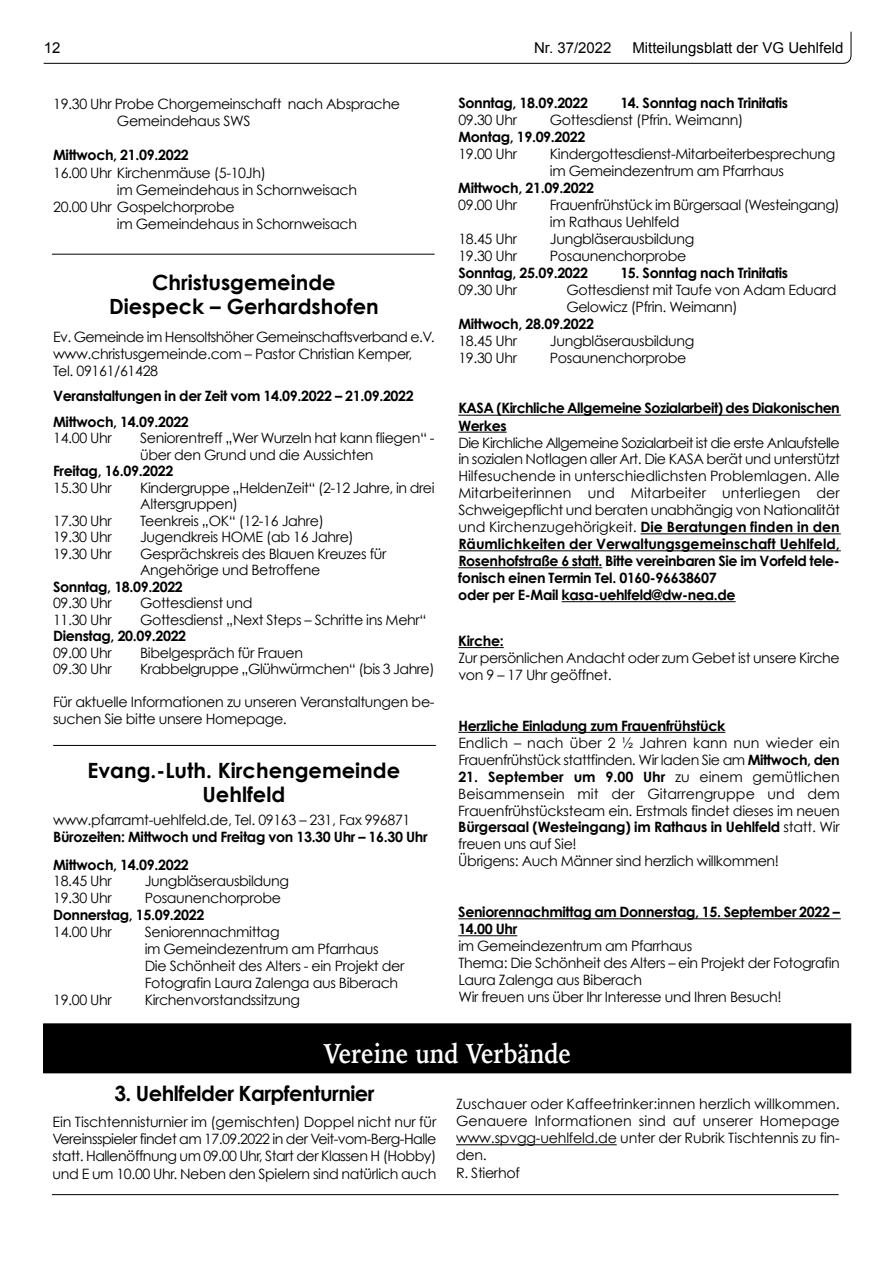
<style>
.page{position:relative;width:893px;height:1263px;background:#fff}
.page>*{position:absolute;margin:0;border:0;box-sizing:border-box;transform-origin:0 0}
.t1{font:700 27.3px "Iowan Old Style";color:#fff;scale:.86 1}
.t2{font:700 21px/24px "Century Gothic";color:#000;text-align:center}
.t3{font:700 21px "Century Gothic";letter-spacing:-.025em;color:#000}
.t4{font:15px "Arial";color:#000}
.t5{font:14.25px/17px "Century Gothic";letter-spacing:-.025em;color:#000}
.t6{font:700 14.25px/17.1px "Century Gothic";letter-spacing:-.025em;color:#000}
.t7{font:14.25px/17.2px "Century Gothic";color:#000}
.s1{font-weight:700}
</style>
<div class="page">
<svg style="left:43px;top:31px;width:809px;height:33px"></svg>
<hr style="left:52px;top:1194px;width:787px;height:1px;background:#000">
<div style="left:44px;top:1024px;width:807px;height:49px;background:#000"></div>
<div style="left:43px;top:1023px;width:808px;height:50px;border:1px solid #000"></div>
<hr style="left:456px;top:1144px;width:161px;height:1px;background:#000">
<hr style="left:458px;top:415px;width:382px;height:1px;background:#000">
<hr style="left:458px;top:432px;width:49px;height:1px;background:#000">
<hr style="left:640px;top:533px;width:200px;height:1px;background:#000">
<hr style="left:458px;top:550px;width:382px;height:1px;background:#000">
<hr style="left:458px;top:567px;width:144px;height:1px;background:#000">
<hr style="left:562px;top:601px;width:174px;height:1px;background:#000">
<hr style="left:458px;top:647px;width:46px;height:1px;background:#000">
<hr style="left:458px;top:732px;width:267px;height:1px;background:#000">
<hr style="left:458px;top:918px;width:382px;height:1px;background:#000">
<hr style="left:458px;top:935px;width:59px;height:1px;background:#000">
<hr style="left:52px;top:254px;width:383px;height:1px;background:#000">
<hr style="left:53px;top:745px;width:383px;height:1px;background:#000">
<p class="t4" style="left:44px;top:42px;width:18px">12</p>
<p class="t4" style="left:534px;top:42px;width:79px">Nr. 37/2022</p>
<p class="t4" style="left:632px;top:42px;width:212px">Mitteilungsblatt der VG Uehlfeld</p>
<p class="t5" style="left:117px;top:96px;width:285px;text-indent:-64px">19.30 Uhr Probe Chorgemeinschaft nach Absprache<br>Gemeindehaus SWS</p>
<p class="t6" style="left:53px;top:148px;width:137px">Mittwoch, 21.09.2022</p>
<p class="t5" style="left:53px;top:165px;width:214px">16.00 Uhr Kirchenmäuse (5-10Jh)</p>
<p class="t5" style="left:117px;top:182px;width:242px">im Gemeindehaus in Schornweisach</p>
<p class="t5" style="left:53px;top:200px;width:183px">20.00 Uhr Gospelchorprobe</p>
<p class="t5" style="left:117px;top:217px;width:242px">im Gemeindehaus in Schornweisach</p>
<h2 class="t2" style="left:109px;top:272px;width:271px">Christusgemeinde<br>Diespeck – Gerhardshofen</h2>
<p class="t5" style="left:53px;top:329px;width:383px">Ev. Gemeinde im Hensoltshöher Gemeinschaftsverband e.V. www.christusgemeinde.com – Pastor Christian Kemper,<br>Tel. 09161/61428</p>
<p class="t6" style="left:53px;top:384px;width:362px;line-height:25.5px">Veranstaltungen in der Zeit vom 14.09.2022 – 21.09.2022<br>Mittwoch, 14.09.2022</p>
<p class="t5" style="left:53px;top:431px;width:60px">14.00 Uhr</p>
<p class="t5" style="left:140px;top:431px;width:296px;line-height:16.5px">Seniorentreff „Wer Wurzeln hat kann fliegen“ - über den Grund und die Aussichten</p>
<p class="t6" style="left:53px;top:463px;width:122px">Freitag, 16.09.2022</p>
<p class="t5" style="left:53px;top:480px;width:60px">15.30 Uhr</p>
<p class="t5" style="left:140px;top:480px;width:296px;line-height:16.5px">Kindergruppe „HeldenZeit“ (2-12 Jahre, in drei<br>Altersgruppen)</p>
<p class="t5" style="left:53px;top:513px;width:60px">17.30 Uhr</p>
<p class="t5" style="left:140px;top:513px;width:185px">Teenkreis „OK“ (12-16 Jahre)</p>
<p class="t5" style="left:53px;top:530px;width:60px">19.30 Uhr</p>
<p class="t5" style="left:140px;top:530px;width:215px">Jugendkreis HOME (ab 16 Jahre)</p>
<p class="t5" style="left:53px;top:546px;width:60px">19.30 Uhr</p>
<p class="t5" style="left:140px;top:546px;width:248px;line-height:16.5px">Gesprächskreis des Blauen Kreuzes für<br>Angehörige und Betroffene</p>
<p class="t6" style="left:53px;top:579px;width:131px">Sonntag, 18.09.2022</p>
<p class="t5" style="left:53px;top:596px;width:60px">09.30 Uhr</p>
<p class="t5" style="left:140px;top:596px;width:114px">Gottesdienst und</p>
<p class="t5" style="left:53px;top:612px;width:60px">11.30 Uhr</p>
<p class="t5" style="left:140px;top:612px;width:288px">Gottesdienst „Next Steps – Schritte ins Mehr“</p>
<p class="t6" style="left:53px;top:628px;width:135px">Dienstag, 20.09.2022</p>
<p class="t5" style="left:53px;top:645px;width:60px">09.00 Uhr</p>
<p class="t5" style="left:140px;top:645px;width:165px">Bibelgespräch für Frauen</p>
<p class="t5" style="left:53px;top:662px;width:60px">09.30 Uhr</p>
<p class="t5" style="left:140px;top:662px;width:296px">Krabbelgruppe „Glühwürmchen“ (bis 3 Jahre)</p>
<p class="t5" style="left:53px;top:695px;width:383px;line-height:16.5px">Für aktuelle Informationen zu unseren Veranstaltungen be&shy;suchen Sie bitte unsere Homepage.</p>
<h2 class="t2" style="left:88px;top:760px;width:314px">Evang.-Luth. Kirchengemeinde<br>Uehlfeld</h2>
<p class="t5" style="left:53px;top:812px;width:359px">www.pfarramt-uehlfeld.de, Tel. 09163 – 231, Fax 996871</p>
<p class="t6" style="left:53px;top:824px;width:376px;line-height:27.5px">Bürozeiten: Mittwoch und Freitag von 13.30 Uhr – 16.30 Uhr<br>Mittwoch, 14.09.2022</p>
<p class="t5" style="left:53px;top:874px;width:60px">18.45 Uhr</p>
<p class="t5" style="left:145px;top:874px;width:146px">Jungbläserausbildung</p>
<p class="t5" style="left:53px;top:891px;width:60px">19.30 Uhr</p>
<p class="t5" style="left:145px;top:891px;width:138px">Posaunenchorprobe</p>
<p class="t6" style="left:53px;top:908px;width:153px">Donnerstag, 15.09.2022</p>
<p class="t5" style="left:53px;top:925px;width:60px">14.00 Uhr</p>
<p class="t5" style="left:145px;top:925px;width:261px">Seniorennachmittag<br>im Gemeindezentrum am Pfarrhaus Die Schönheit des Alters - ein Projekt der Fotografin Laura Zalenga aus Biberach</p>
<p class="t5" style="left:53px;top:993px;width:60px">19.00 Uhr</p>
<p class="t5" style="left:145px;top:993px;width:157px">Kirchenvorstandssitzung</p>
<p class="t6" style="left:458px;top:96px;width:131px">Sonntag, 18.09.2022</p>
<p class="t6" style="left:620px;top:96px;width:169px">14. Sonntag nach Trinitatis</p>
<p class="t5" style="left:458px;top:113px;width:60px">09.30 Uhr</p>
<p class="t5" style="left:550px;top:113px;width:195px">Gottesdienst (Pfrin. Weimann)</p>
<p class="t6" style="left:458px;top:130px;width:129px">Montag, 19.09.2022</p>
<p class="t5" style="left:458px;top:147px;width:60px">19.00 Uhr</p>
<p class="t5" style="left:550px;top:147px;width:287px">Kindergottesdienst-Mitarbeiterbesprechung im Gemeindezentrum am Pfarrhaus</p>
<p class="t6" style="left:458px;top:181px;width:137px">Mittwoch, 21.09.2022</p>
<p class="t5" style="left:458px;top:198px;width:60px">09.00 Uhr</p>
<p class="t5" style="left:550px;top:198px;width:291px">Frauenfrühstück im Bürgersaal (Westeingang) im Rathaus Uehlfeld</p>
<p class="t5" style="left:458px;top:232px;width:60px">18.45 Uhr</p>
<p class="t5" style="left:550px;top:232px;width:146px">Jungbläserausbildung</p>
<p class="t5" style="left:458px;top:249px;width:60px">19.30 Uhr</p>
<p class="t5" style="left:550px;top:249px;width:138px">Posaunenchorprobe</p>
<p class="t6" style="left:458px;top:265px;width:131px">Sonntag, 25.09.2022</p>
<p class="t6" style="left:620px;top:265px;width:169px">15. Sonntag nach Trinitatis</p>
<p class="t5" style="left:458px;top:282px;width:60px">09.30 Uhr</p>
<p class="t5" style="left:566px;top:282px;width:272px">Gottesdienst mit Taufe von Adam Eduard<br>Gelowicz (Pfrin. Weimann)</p>
<p class="t6" style="left:458px;top:316px;width:137px">Mittwoch, 28.09.2022</p>
<p class="t5" style="left:458px;top:333px;width:60px">18.45 Uhr</p>
<p class="t5" style="left:550px;top:333px;width:146px">Jungbläserausbildung</p>
<p class="t5" style="left:458px;top:350px;width:60px">19.30 Uhr</p>
<p class="t5" style="left:550px;top:350px;width:138px">Posaunenchorprobe</p>
<p class="t6" style="left:458px;top:401px;width:383px">KASA (Kirchliche Allgemeine Sozialarbeit) des Diakonischen<br>Werkes</p>
<p class="t5" style="left:458px;top:435px;width:383px">Die Kirchliche Allgemeine Sozialarbeit ist die erste Anlaufstelle in sozialen Notlagen aller Art. Die KASA berät und unterstützt Hilfesuchende in unterschiedlichsten Problemlagen. Alle Mitarbeiterinnen und Mitarbeiter unterliegen der Schweigepflicht und beraten unabhängig von Nationalität und Kirchenzugehörigkeit. <span class="s1">Die Beratungen finden in den Räumlichkeiten der Verwaltungsgemeinschaft Uehlfeld, Rosenhofstraße 6 statt. Bitte vereinbaren Sie im Vorfeld tele&shy;fonisch einen Termin Tel. 0160-96638607<br>oder per E-Mail kasa-uehlfeld@dw-nea.de</span></p>
<p class="t6" style="left:458px;top:633px;width:47px">Kirche:</p>
<p class="t5" style="left:458px;top:651px;width:383px">Zur persönlichen Andacht oder zum Gebet ist unsere Kirche von 9 – 17 Uhr geöffnet.</p>
<p class="t6" style="left:458px;top:718px;width:269px">Herzliche Einladung zum Frauenfrühstück</p>
<p class="t5" style="left:458px;top:735px;width:383px">Endlich – nach über 2 ½ Jahren kann nun wieder ein<br>Frauenfrühstück stattfinden. Wir laden Sie am <span class="s1">Mittwoch, den</span></p>
<p class="t5" style="left:458px;top:769px;width:383px"><span class="s1">21. September um 9.00 Uhr</span> zu einem gemütlichen Beisammensein mit der Gitarrengruppe und dem Frauenfrühstücksteam ein. Erstmals findet dieses im neuen <span class="s1">Bürgersaal (Westeingang) im Rathaus in Uehlfeld</span> statt. Wir freuen uns auf Sie!<br>Übrigens: Auch Männer sind herzlich willkommen!</p>
<p class="t6" style="left:458px;top:905px;width:383px">Seniorennachmittag am Donnerstag, 15. September 2022 –<br>14.00 Uhr</p>
<p class="t5" style="left:458px;top:939px;width:383px">im Gemeindezentrum am Pfarrhaus<br>Thema: Die Schönheit des Alters – ein Projekt der Fotografin Laura Zalenga aus Biberach<br>Wir freuen uns über Ihr Interesse und Ihren Besuch!</p>
<h1 class="t1" style="left:323px;top:1042px;width:289px">Vereine und Verbände</h1>
<h2 class="t3" style="left:114px;top:1085px;width:262px">3. Uehlfelder Karpfenturnier</h2>
<p class="t5" style="left:53px;top:1114px;width:385px;text-align:justify">Ein Tischtennisturnier im (gemischten) Doppel nicht nur für Vereinsspieler findet am 17.09.2022 in der Veit-vom-Berg-Halle statt. Hallenöffnung um 09.00 Uhr, Start der Klassen H (Hobby) und E um 10.00 Uhr. Neben den Spielern sind natürlich auch</p>
<p class="t7" style="left:456px;top:1096px;width:385px">Zuschauer oder Kaffeetrinker:innen herzlich willkommen.<br>Genauere Informationen sind auf unserer Homepage www.spvgg-uehlfeld.de unter der Rubrik Tischtennis zu fin&shy;den.<br>R. Stierhof</p>
</div>
